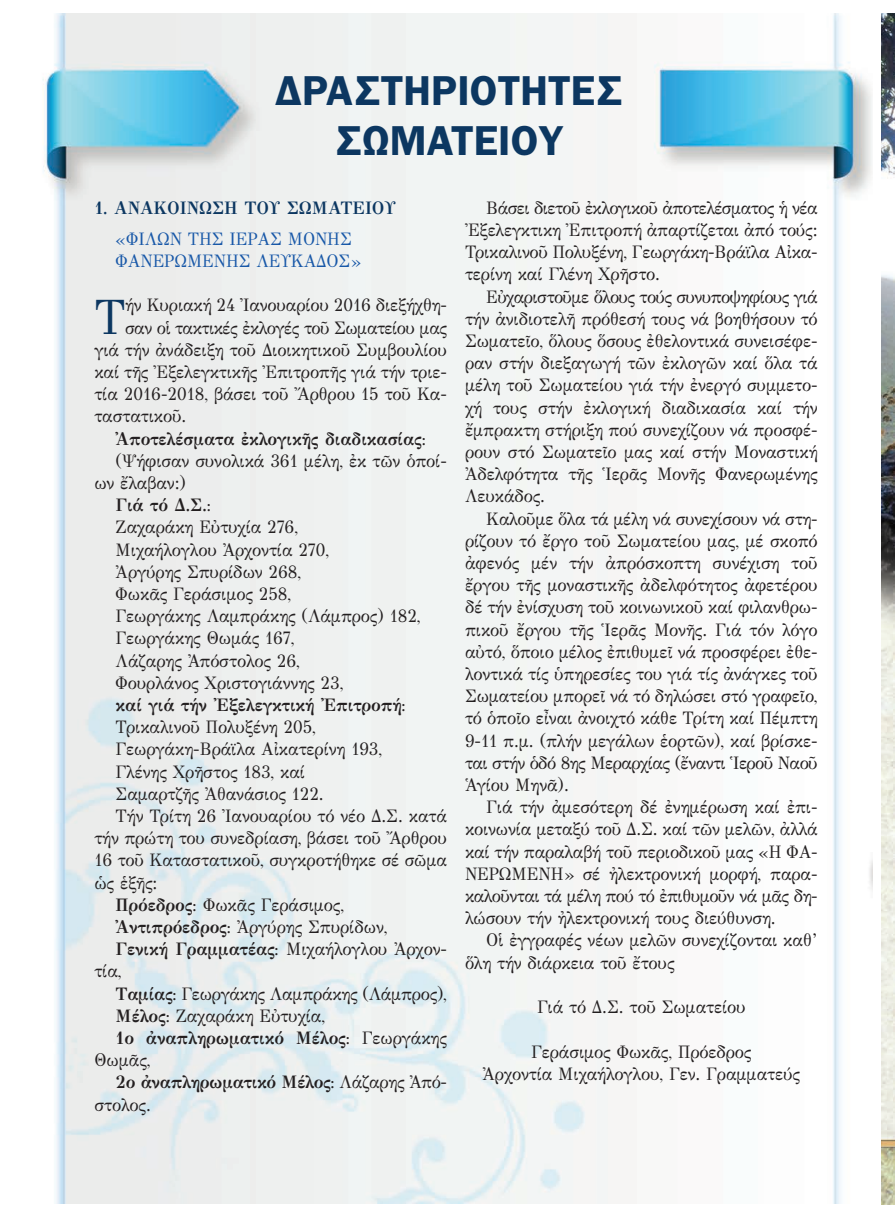
<style>
.page{position:relative;width:895px;height:1218px;background:#fff}
.page>*{position:absolute;margin:0;border:0;box-sizing:border-box;transform-origin:0 0}
.t1{font:49.5px "GFS Didot";color:#0c3761;scale:.93 1}
.t2{font:600 42px/50.4px "Franklin Gothic ITC Hel";color:#0c3761;text-align:center}
.t3{font:18px/22.2px "GFS Didot";color:#231f20;text-align:justify;scale:.93 1}
.t4{font:700 18px "GFS Didot";color:#231f20;scale:.93 1}
.t5{font:18px/22.2px "GFS Didot";color:#1858a8;scale:.93 1}
.t6{font:18px "GFS Didot";letter-spacing:-.025em;color:#231f20;scale:.93 1}
.t7{font:700 18px "GFS Didot";color:#0c3761;scale:.93 1}
.s1{font-weight:700}
.s2{font-weight:400}
</style>
<div class="page">
<img style="left:42px;top:14px;width:830px;height:1189px">
<img style="left:881px;top:14px;width:13px;height:1190px">
<h2 class="t2" style="left:275px;top:65px;width:349px">ΔΡΑΣΤΗΡΙΟΤΗΤΕΣ<br>ΣΩΜΑΤΕΙΟΥ</h2>
<p class="t7" style="left:94px;top:193px;width:325px">1. ΑΝΑΚΟΙΝΩΣΗ ΤΟΥ ΣΩΜΑΤΕΙΟΥ</p>
<p class="t5" style="left:116px;top:227px;width:265px">«ΦΙΛΩΝ ΤΗΣ ΙΕΡΑΣ ΜΟΝΗΣ<br>ΦΑΝΕΡΩΜΕΝΗΣ ΛΕΥΚΑΔΟΣ»</p>
<h1 class="t1" style="left:94px;top:284px;width:35px">Τ</h1>
<p class="t3" style="left:125px;top:294px;width:347px">ήν Κυριακή 24 Ἰανουαρίου 2016 διεξήχθη-</p>
<p class="t6" style="left:125px;top:315px;width:347px">σαν οἱ τακτικές ἐκλογές τοῦ Σωματείου μας</p>
<p class="t3" style="left:94px;top:338px;width:380px">γιά τήν ἀνάδειξη τοῦ Διοικητικοῦ Συμβουλίου</p>
<p class="t3" style="left:94px;top:360px;width:380px">καί τῆς Ἐξελεγκτικῆς Ἐπιτροπῆς γιά τήν τριε-</p>
<p class="t3" style="left:94px;top:383px;width:380px">τία 2016-2018, βάσει τοῦ Ἄρθρου 15 τοῦ Κα-</p>
<p class="t3" style="left:94px;top:405px;width:100px">ταστατικοῦ.</p>
<p class="t4" style="left:116px;top:424px;width:335px">Ἀποτελέσματα ἐκλογικῆς διαδικασίας:</p>
<p class="t3" style="left:94px;top:449px;width:380px;text-indent:21px">(Ψήφισαν συνολικά 361 μέλη, ἐκ τῶν ὁποί&shy;ων ἔλαβαν:)</p>
<p class="t4" style="left:116px;top:490px;width:104px">Γιά τό Δ.Σ.:</p>
<p class="t3" style="left:116px;top:516px;width:329px;text-align:left">Ζαχαράκη Εὐτυχία 276,<br>Μιχαήλογλου Ἀρχοντία 270,<br>Ἀργύρης Σπυρίδων 268,<br>Φωκᾶς Γεράσιμος 258,<br>Γεωργάκης Λαμπράκης (Λάμπρος) 182,<br>Γεωργάκης Θωμάς 167,<br>Λάζαρης Ἀπόστολος 26,<br>Φουρλάνος Χριστογιάννης 23,</p>
<p class="t4" style="left:116px;top:690px;width:313px">καί γιά τήν Ἐξελεγκτική Ἐπιτροπή:</p>
<p class="t3" style="left:116px;top:715px;width:217px">Τρικαλινοῦ Πολυξένη 205,</p>
<p class="t3" style="left:116px;top:738px;width:288px">Γεωργάκη-Βράϊλα Αἰκατερίνη 193,</p>
<p class="t3" style="left:116px;top:760px;width:205px">Γλένης Χρῆστος 183, καί</p>
<p class="t3" style="left:116px;top:782px;width:225px">Σαμαρτζῆς Ἀθανάσιος 122.</p>
<p class="t3" style="left:116px;top:804px;width:358px">Τήν Τρίτη 26 Ἰανουαρίου τό νέο Δ.Σ. κατά</p>
<p class="t3" style="left:94px;top:826px;width:380px">τήν πρώτη του συνεδρίαση, βάσει τοῦ Ἄρθρου</p>
<p class="t3" style="left:94px;top:849px;width:380px">16 τοῦ Καταστατικοῦ, συγκροτήθηκε σέ σῶμα</p>
<p class="t3" style="left:94px;top:871px;width:69px">ὡς ἑξῆς:</p>
<p class="t3" style="left:116px;top:893px;width:247px"><span class="s1">Πρόεδρος:</span> Φωκᾶς Γεράσιμος,</p>
<p class="t3" style="left:116px;top:915px;width:294px"><span class="s1">Ἀντιπρόεδρος:</span> Ἀργύρης Σπυρίδων,</p>
<p class="t4" style="left:116px;top:934px;width:358px">Γενική Γραμματέας: <span class="s2">Μιχαήλογλου Ἀρχον-</span></p>
<p class="t3" style="left:94px;top:960px;width:31px">τία,</p>
<p class="t3" style="left:116px;top:982px;width:358px"><span class="s1">Ταμίας:</span> Γεωργάκης Λαμπράκης (Λάμπρος),</p>
<p class="t3" style="left:116px;top:1004px;width:227px"><span class="s1">Μέλος:</span> Ζαχαράκη Εὐτυχία,</p>
<p class="t4" style="left:116px;top:1023px;width:358px">1ο ἀναπληρωματικό Μέλος: <span class="s2">Γεωργάκης</span></p>
<p class="t3" style="left:94px;top:1048px;width:62px">Θωμᾶς,</p>
<p class="t4" style="left:116px;top:1067px;width:358px">2ο ἀναπληρωματικό Μέλος: <span class="s2">Λάζαρης Ἀπό-</span></p>
<p class="t3" style="left:94px;top:1093px;width:62px">στολος.</p>
<p class="t3" style="left:465px;top:196px;width:380px;text-indent:21px">Βάσει διετοῦ ἐκλογικοῦ ἀποτελέσματος ἡ νέα Ἐξελεγκτικη Ἐπιτροπή ἀπαρτίζεται ἀπό τούς:<br>Τρικαλινοῦ Πολυξένη, Γεωργάκη-Βράϊλα Αἰκα&shy;τερίνη καί Γλένη Χρῆστο.</p>
<p class="t3" style="left:465px;top:285px;width:380px;text-indent:21px">Εὐχαριστοῦμε ὅλους τούς συνυποψηφίους γιά τήν ἀνιδιοτελῆ πρόθεσή τους νά βοηθήσουν τό Σωματεῖο, ὅλους ὅσους ἐθελοντικά συνεισέφε&shy;ραν στήν διεξαγωγή τῶν ἐκλογῶν καί ὅλα τά μέλη τοῦ Σωματείου γιά τήν ἐνεργό συμμετο&shy;χή τους στήν ἐκλογική διαδικασία καί τήν ἔμπρακτη στήριξη πού συνεχίζουν νά προσφέ&shy;ρουν στό Σωματεῖο μας καί στήν Μοναστική Ἀδελφότητα τῆς Ἱερᾶς Μονῆς Φανερωμένης Λευκάδος.</p>
<p class="t3" style="left:465px;top:507px;width:380px;text-indent:21px">Καλοῦμε ὅλα τά μέλη νά συνεχίσουν νά στη&shy;ρίζουν τό ἔργο τοῦ Σωματείου μας, μέ σκοπό ἀφενός μέν τήν ἀπρόσκοπτη συνέχιση τοῦ ἔργου τῆς μοναστικῆς ἀδελφότητος ἀφετέρου δέ τήν ἐνίσχυση τοῦ κοινωνικοῦ καί φιλανθρω&shy;πικοῦ ἔργου τῆς Ἱερᾶς Μονῆς. Γιά τόν λόγο αὐτό, ὅποιο μέλος ἐπιθυμεῖ νά προσφέρει ἐθε&shy;λοντικά τίς ὑπηρεσίες του γιά τίς ἀνάγκες τοῦ Σωματείου μπορεῖ νά τό δηλώσει στό γραφεῖο, τό ὁποῖο εἶναι ἀνοιχτό κάθε Τρίτη καί Πέμπτη 9-11 π.μ. (πλήν μεγάλων ἑορτῶν), καί βρίσκε&shy;ται στήν ὁδό 8ης Μεραρχίας (ἔναντι Ἱεροῦ Ναοῦ Ἁγίου Μηνᾶ).</p>
<p class="t3" style="left:465px;top:795px;width:380px;text-indent:21px">Γιά τήν ἀμεσότερη δέ ἐνημέρωση καί ἐπι&shy;κοινωνία μεταξύ τοῦ Δ.Σ. καί τῶν μελῶν, ἀλλά καί τήν παραλαβή τοῦ περιοδικοῦ μας «Η ΦΑ-ΝΕΡΩΜΕΝΗ» σέ ἠλεκτρονική μορφή, παρα&shy;καλοῦνται τά μέλη πού τό ἐπιθυμοῦν νά μᾶς δη&shy;λώσουν τήν ἠλεκτρονική τους διεύθυνση.</p>
<p class="t3" style="left:465px;top:929px;width:380px;text-indent:21px">Οἱ ἐγγραφές νέων μελῶν συνεχίζονται καθ’ ὅλη τήν διάρκεια τοῦ ἔτους</p>
<p class="t3" style="left:537px;top:995px;width:226px">Γιά τό Δ.Σ. τοῦ Σωματείου</p>
<p class="t3" style="left:482px;top:1040px;width:343px;text-align:center">Γεράσιμος Φωκᾶς, Πρόεδρος<br>Ἀρχοντία Μιχαήλογλου, Γεν. Γραμματεύς</p>
</div>
